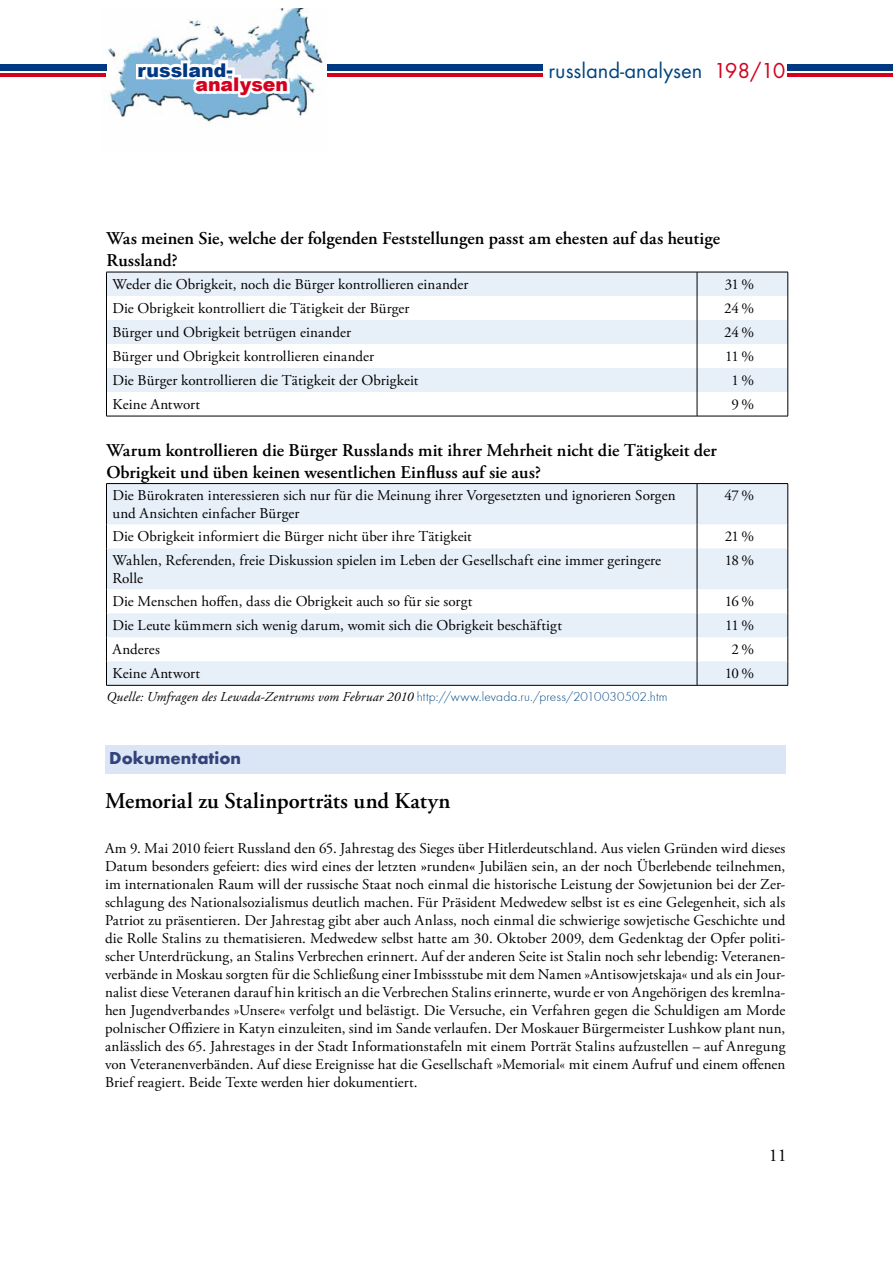
<style>
.page{position:relative;width:893px;height:1263px;background:#fff}
.page>*{position:absolute;margin:0;border:0;box-sizing:border-box;transform-origin:0 0}
.t1{font:600 22.5px "Adobe Garamond Pro";letter-spacing:.01em;color:#000}
.t2{font:22.5px "Futura TOT Boo";color:#004481}
.t3{font:900 18.9px "Arial";color:#003882}
.t4{font:900 18.9px "Arial";color:#d4001e}
.t5{font:600 18px/21.6px "Adobe Garamond Pro";color:#000}
.t6{font:700 18px "Futura TOT";color:#334278}
.t7{font:18px "Adobe Garamond Pro";color:#000}
.t8{font:15px/18px "Adobe Garamond Pro";color:#000}
.t9{font:italic 13.5px "Adobe Garamond Pro";letter-spacing:.015em;color:#000}
.s1{color:#d4001e}
.s2{font-family:"Futura T";font-weight:300;font-style:normal;color:#004787}
.s3{font-weight:600}
</style>
<div class="page">
<hr style="left:307px;top:74px;width:586px;height:3px;background:#d4001e">
<div style="left:307px;top:64px;width:586px;height:7px;background:#003882"></div>
<img style="left:102px;top:8px;width:225px;height:115px">
<svg style="left:133px;top:58px;width:159px;height:49px"></svg>
<div style="left:0;top:64px;width:106px;height:7px;background:#003882"></div>
<hr style="left:0;top:74px;width:106px;height:3px;background:#d4001e">
<div style="left:543px;top:56px;width:244px;height:31px;background:#fff"></div>
<svg style="left:107px;top:273px;width:680px;height:412px"></svg>
<svg style="left:106px;top:273px;width:1px;height:143px"></svg>
<svg style="left:697px;top:273px;width:1px;height:143px"></svg>
<svg style="left:787px;top:273px;width:1px;height:143px"></svg>
<hr style="left:106px;top:484px;width:1px;height:40px;background:#000">
<hr style="left:697px;top:484px;width:1px;height:40px;background:#000">
<hr style="left:787px;top:484px;width:1px;height:40px;background:#000">
<svg style="left:106px;top:524px;width:1px;height:24px"></svg>
<svg style="left:697px;top:524px;width:1px;height:24px"></svg>
<svg style="left:787px;top:524px;width:1px;height:24px"></svg>
<hr style="left:106px;top:548px;width:1px;height:41px;background:#000">
<hr style="left:697px;top:548px;width:1px;height:41px;background:#000">
<hr style="left:787px;top:548px;width:1px;height:41px;background:#000">
<svg style="left:106px;top:589px;width:1px;height:96px"></svg>
<svg style="left:697px;top:589px;width:1px;height:96px"></svg>
<svg style="left:787px;top:589px;width:1px;height:96px"></svg>
<hr style="left:106px;top:272px;width:591px;height:1px;background:#000">
<hr style="left:697px;top:272px;width:91px;height:1px;background:#000">
<hr style="left:106px;top:416px;width:591px;height:1px;background:#000">
<hr style="left:697px;top:416px;width:91px;height:1px;background:#000">
<hr style="left:106px;top:483px;width:591px;height:1px;background:#000">
<hr style="left:697px;top:483px;width:91px;height:1px;background:#000">
<hr style="left:106px;top:685px;width:591px;height:1px;background:#000">
<hr style="left:697px;top:685px;width:91px;height:1px;background:#000">
<div style="left:105px;top:746px;width:680px;height:28px;background:#dae6f6"></div>
<p class="t3" style="left:138px;top:56px;width:97px">russland-</p>
<p class="t4" style="left:195px;top:70px;width:94px">analysen</p>
<h1 class="t2" style="left:548px;top:57px;width:238px">russland-analysen <span class="s1">198/10</span></h1>
<p class="t5" style="left:106px;top:228px;width:615px">Was meinen Sie, welche der folgenden Feststellungen passt am ehesten auf das heutige<br>Russland?</p>
<p class="t8" style="left:112px;top:276px;width:357px">Weder die Obrigkeit, noch die Bürger kontrollieren einander</p>
<p class="t8" style="left:725px;top:276px;width:31px">31 %</p>
<p class="t8" style="left:112px;top:300px;width:299px">Die Obrigkeit kontrolliert die Tätigkeit der Bürger</p>
<p class="t8" style="left:724px;top:300px;width:32px">24%</p>
<p class="t8" style="left:112px;top:324px;width:240px">Bürger und Obrigkeit betrügen einander</p>
<p class="t8" style="left:724px;top:324px;width:32px">24%</p>
<p class="t8" style="left:112px;top:348px;width:263px">Bürger und Obrigkeit kontrollieren einander</p>
<p class="t8" style="left:725px;top:348px;width:31px">11 %</p>
<p class="t8" style="left:113px;top:372px;width:307px">Die Bürger kontrollieren die Tätigkeit der Obrigkeit</p>
<p class="t8" style="left:732px;top:372px;width:24px">1%</p>
<p class="t8" style="left:113px;top:396px;width:89px">Keine Antwort</p>
<p class="t8" style="left:732px;top:396px;width:24px">9%</p>
<p class="t5" style="left:106px;top:440px;width:612px">Warum kontrollieren die Bürger Russlands mit ihrer Mehrheit nicht die Tätigkeit der<br>Obrigkeit und üben keinen wesentlichen Einfluss auf sie aus?</p>
<p class="t8" style="left:112px;top:487px;width:565px">Die Bürokraten interessieren sich nur für die Meinung ihrer Vorgesetzten und ignorieren Sorgen und Ansichten einfacher Bürger</p>
<p class="t8" style="left:724px;top:487px;width:31px">47%</p>
<p class="t8" style="left:112px;top:528px;width:361px">Die Obrigkeit informiert die Bürger nicht über ihre Tätigkeit</p>
<p class="t8" style="left:725px;top:528px;width:31px">21%</p>
<p class="t8" style="left:112px;top:552px;width:550px">Wahlen, Referenden, freie Diskussion spielen im Leben der Gesellschaft eine immer geringere<br>Rolle</p>
<p class="t8" style="left:725px;top:552px;width:31px">18 %</p>
<p class="t8" style="left:112px;top:593px;width:361px">Die Menschen hoffen, dass die Obrigkeit auch so für sie sorgt</p>
<p class="t8" style="left:725px;top:593px;width:31px">16%</p>
<p class="t8" style="left:112px;top:617px;width:451px">Die Leute kümmern sich wenig darum, womit sich die Obrigkeit beschäftigt</p>
<p class="t8" style="left:725px;top:617px;width:31px">11 %</p>
<p class="t8" style="left:113px;top:641px;width:49px">Anderes</p>
<p class="t8" style="left:732px;top:641px;width:24px">2%</p>
<p class="t8" style="left:113px;top:665px;width:89px">Keine Antwort</p>
<p class="t8" style="left:725px;top:665px;width:31px">10%</p>
<p class="t9" style="left:106px;top:689px;width:563px">Quelle: Umfragen des Lewada-Zentrums vom Februar 2010 <span class="s2">http://www.levada.ru./press/2010030502.htm</span></p>
<p class="t6" style="left:109px;top:747px;width:133px">Dokumentation</p>
<h1 class="t1" style="left:105px;top:788px;width:347px">Memorial zu Stalinporträts und Katyn</h1>
<p class="t8" style="left:105px;top:839px;width:682px;text-align:justify">Am 9. Mai 2010 feiert Russland den 65. Jahrestag des Sieges über Hitlerdeutschland. Aus vielen Gründen wird dieses Datum besonders gefeiert: dies wird eines der letzten <span class="s3">»</span>runden<span class="s3">«</span> Jubiläen sein, an der noch Überlebende teilnehmen, im internationalen Raum will der russische Staat noch einmal die historische Leistung der Sowjetunion bei der Zer&shy;schlagung des Nationalsozialismus deutlich machen. Für Präsident Medwedew selbst ist es eine Gelegenheit, sich als Patriot zu präsentieren. Der Jahrestag gibt aber auch Anlass, noch einmal die schwierige sowjetische Geschichte und die Rolle Stalins zu thematisieren. Medwedew selbst hatte am 30. Oktober 2009, dem Gedenktag der Opfer politi&shy;scher Unterdrückung, an Stalins Verbrechen erinnert. Auf der anderen Seite ist Stalin noch sehr lebendig: Veteranen&shy;verbände in Moskau sorgten für die Schließung einer Imbissstube mit dem Namen »Antisowjetskaja« und als ein Jour&shy;nalist diese Veteranen darauf hin kritisch an die Verbrechen Stalins erinnerte, wurde er von Angehörigen des kremlna&shy;hen Jugendverbandes »Unsere« verfolgt und belästigt. Die Versuche, ein Verfahren gegen die Schuldigen am Morde polnischer Offiziere in Katyn einzuleiten, sind im Sande verlaufen. Der Moskauer Bürgermeister Lushkow plant nun, anlässlich des 65. Jahrestages in der Stadt Informationstafeln mit einem Porträt Stalins aufzustellen – auf Anregung von Veteranenverbänden. Auf diese Ereignisse hat die Gesellschaft »Memorial« mit einem Aufruf und einem offenen Brief reagiert. Beide Texte werden hier dokumentiert.</p>
<p class="t7" style="left:769px;top:1145px;width:19px">11</p>
</div>
